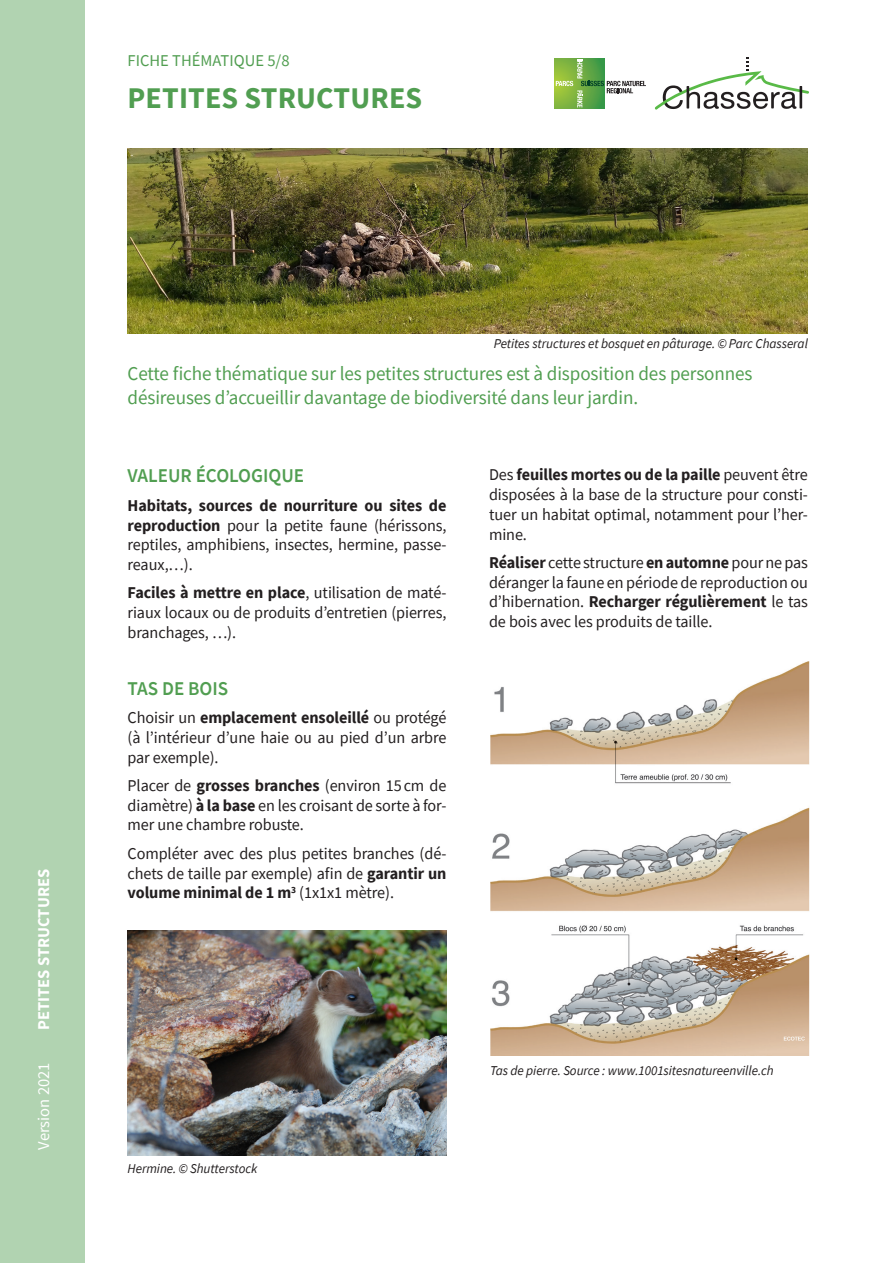
<style>
.page{position:relative;width:893px;height:1263px;background:#fff}
.page>*{position:absolute;margin:0;border:0;box-sizing:border-box;transform-origin:0 0}
.t1{font:700 30px "Source Sans Pro";letter-spacing:.005em;color:#519e51}
.Texte_courant{font:19.5px "Source Sans Pro";letter-spacing:-.005em;color:#519e51}
.Texte_courant-2{font:600 19.5px "Source Sans Pro";color:#519e51}
.Texte_courant-3{font:16.5px/19.8px "Source Sans Pro";letter-spacing:-.005em;color:#231f20;text-align:justify}
.t2{font:16.5px "Source Sans Pro";color:#519e51}
.t3{font:700 16.5px "Source Sans Pro";color:#fff}
.t4{font:16.5px "Source Sans Pro";color:#fff}
.Texte_courant-4{font:italic 13.5px "Source Sans Pro";letter-spacing:-.005em;color:#231f20}
.s1{font-weight:700}
</style>
<div class="page">
<div style="left:0;top:0;width:85px;height:1263px;background:#b1d3b1"></div>
<svg style="left:655px;top:57px;width:154px;height:53px"></svg>
<svg style="left:554px;top:58px;width:51px;height:51px"></svg>
<svg style="left:555px;top:59px;width:50px;height:49px"></svg>
<svg style="left:556px;top:59px;width:90px;height:48px"></svg>
<img style="left:128px;top:149px;width:680px;height:185px">
<img style="left:128px;top:931px;width:318px;height:224px">
<img style="left:490px;top:661px;width:319px;height:394px">
<p class="t2" style="left:128px;top:50px;width:163px">FICHE THÉMATIQUE 5/8</p>
<p class="t1" style="left:128px;top:78px;width:296px">PETITES STRUCTURES</p>
<p class="t3" style="left:33px;top:1030px;width:162px;rotate:-90deg">PETITES STRUCTURES</p>
<p class="t4" style="left:33px;top:1149px;width:89px;rotate:-90deg">Version 2021</p>
<p class="Texte_courant-4" style="left:494px;top:335px;width:316px">Petites structures et bosquet en pâturage. © Parc Chasseral</p>
<p class="Texte_courant" style="left:128px;top:361px;width:627px">Cette fiche thématique sur les petites structures est à disposition des personnes</p>
<p class="Texte_courant" style="left:128px;top:385px;width:512px">désireuses d’accueillir davantage de biodiversité dans leur jardin.</p>
<p class="Texte_courant-2" style="left:128px;top:463px;width:178px">VALEUR ÉCOLOGIQUE</p>
<p class="Texte_courant-3" style="left:128px;top:495px;width:320px"><span class="s1">Habitats, sources de nourriture ou sites de reproduction</span> pour la petite faune (hérissons, reptiles, amphibiens, insectes, hermine, passe&shy;reaux,…).</p>
<p class="Texte_courant-3" style="left:128px;top:583px;width:320px"><span class="s1">Faciles à mettre en place</span>, utilisation de maté&shy;riaux locaux ou de produits d’entretien (pierres, branchages, …).</p>
<p class="Texte_courant-2" style="left:128px;top:675px;width:102px">TAS DE BOIS</p>
<p class="Texte_courant-3" style="left:128px;top:707px;width:320px">Choisir un <span class="s1">emplacement ensoleillé</span> ou protégé (à l’intérieur d’une haie ou au pied d’un arbre par exemple).</p>
<p class="Texte_courant-3" style="left:128px;top:775px;width:320px">Placer de <span class="s1">grosses branches</span> (environ 15cm de diamètre) <span class="s1">à la base</span> en les croisant de sorte à for&shy;mer une chambre robuste.</p>
<p class="Texte_courant-3" style="left:128px;top:843px;width:320px">Compléter avec des plus petites branches (dé&shy;chets de taille par exemple) afin de <span class="s1">garantir un volume minimal de 1 m</span><sup>3</sup> (1x1x1 mètre).</p>
<p class="Texte_courant-3" style="left:489px;top:465px;width:320px">Des <span class="s1">feuilles mortes ou de la paille</span> peuvent être disposées à la base de la structure pour consti&shy;tuer un habitat optimal, notamment pour l’her&shy;mine.</p>
<p class="Texte_courant-3" style="left:489px;top:552px;width:320px"><span class="s1">Réaliser</span> cette structure <span class="s1">en automne</span> pour ne pas déranger la faune en période de reproduction ou d’hibernation. <span class="s1">Recharger régulièrement</span> le tas de bois avec les produits de taille.</p>
<p class="Texte_courant-4" style="left:128px;top:1160px;width:131px">Hermine. © Shutterstock</p>
<p class="Texte_courant-4" style="left:490px;top:1061px;width:285px">Tas de pierre. Source : www.1001sitesnatureenville.ch</p>
</div>
